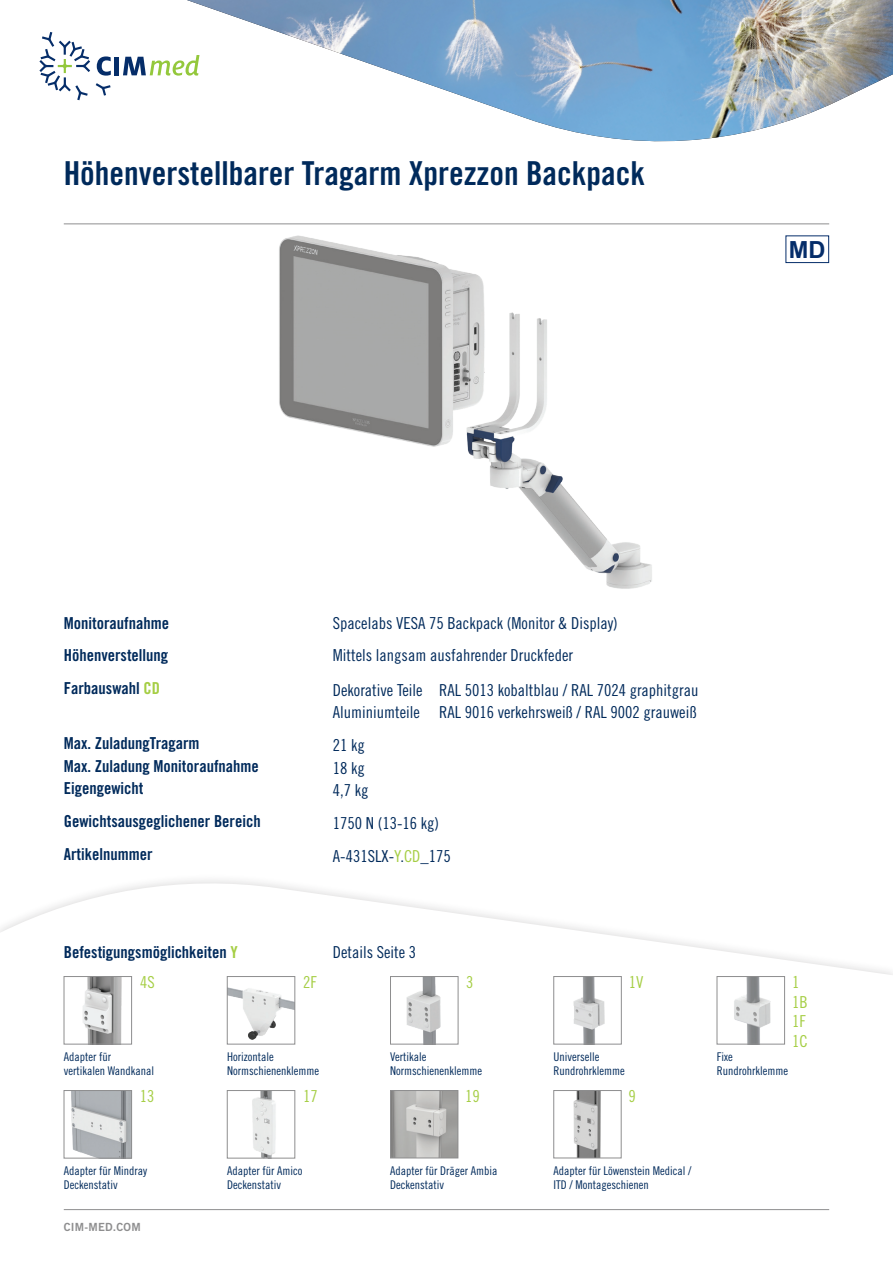
<style>
.page{position:relative;width:893px;height:1263px;background:#fff}
.page>*{position:absolute;margin:0;border:0;box-sizing:border-box;transform-origin:0 0}
.t1{font:33px "Trade Gothic LT Std Bd Cn 20";color:#002a5b}
.t2{font:700 23.7px "Arial";color:#052d69}
.t3{font:16.5px/22.5px "Trade Gothic LT Std Cn 18";color:#002a5b}
.t4{font:16.5px/32.7px "Trade Gothic LT Std Bd Cn 20";color:#002a5b}
.t5{font:16.5px/19.5px "Trade Gothic LT Std Cn 18";color:#a5ce44}
.t6{font:12px/13.2px "Trade Gothic LT Std Cn 18";color:#002a5b}
.t7{font:11.25px "Trade Gothic LT Std Bd 2";letter-spacing:.02em;color:#8e8e8f}
.s1{color:#a5ce44}
</style>
<div class="page">
<img style="left:187px;top:0;width:706px;height:142px">
<hr style="left:64px;top:224px;width:765px;height:1px;background:#8e8e8f">
<svg style="left:96px;top:83px;width:15px;height:13px"></svg>
<svg style="left:97px;top:56px;width:14px;height:20px"></svg>
<div style="left:114px;top:57px;width:5px;height:18px;background:#052d69"></div>
<svg style="left:123px;top:55px;width:76px;height:21px"></svg>
<svg style="left:39px;top:32px;width:51px;height:68px"></svg>
<svg style="left:0;top:880px;width:893px;height:331px"></svg>
<img style="left:719px;top:978px;width:64px;height:64px">
<div style="left:717px;top:976px;width:68px;height:68px;border:1px solid #8e8e8f"></div>
<img style="left:392px;top:978px;width:64px;height:64px">
<div style="left:390px;top:976px;width:68px;height:68px;border:1px solid #8e8e8f"></div>
<img style="left:229px;top:978px;width:64px;height:64px">
<div style="left:227px;top:976px;width:68px;height:68px;border:1px solid #8e8e8f"></div>
<hr style="left:64px;top:1209px;width:765px;height:1px;background:#8e8e8f">
<img style="left:229px;top:1092px;width:64px;height:64px">
<div style="left:227px;top:1090px;width:68px;height:68px;border:1px solid #8e8e8f"></div>
<img style="left:66px;top:1092px;width:64px;height:64px">
<div style="left:64px;top:1090px;width:68px;height:68px;border:1px solid #8e8e8f"></div>
<img style="left:555px;top:978px;width:65px;height:64px">
<div style="left:553px;top:976px;width:69px;height:68px;border:1px solid #8e8e8f"></div>
<img style="left:66px;top:978px;width:64px;height:64px">
<div style="left:64px;top:976px;width:68px;height:68px;border:1px solid #8e8e8f"></div>
<img style="left:555px;top:1092px;width:64px;height:64px">
<div style="left:553px;top:1090px;width:68px;height:68px;border:1px solid #8e8e8f"></div>
<img style="left:392px;top:1092px;width:64px;height:64px">
<div style="left:390px;top:1090px;width:68px;height:68px;border:1px solid #8e8e8f"></div>
<img style="left:279px;top:235px;width:373px;height:354px">
<div style="left:785px;top:235px;width:44px;height:28px;border:1px solid #052d69"></div>
<h1 class="t1" style="left:64px;top:154px;width:583px">Höhenverstellbarer Tragarm Xprezzon Backpack</h1>
<h2 class="t2" style="left:789px;top:233px;width:38px">MD</h2>
<h3 class="t4" style="left:64px;top:606px;width:107px;text-align:justify">Monitoraufnahme Höhenverstellung Farbauswahl <span class="s1">CD</span></h3>
<h3 class="t4" style="left:64px;top:732px;width:197px;line-height:22.5px">Max. ZuladungTragarm<br>Max. Zuladung Monitoraufnahme<br>Eigengewicht</h3>
<h3 class="t4" style="left:64px;top:804px;width:198px">Gewichtsausgeglichener Bereich<br>Artikelnummer</h3>
<h3 class="t3" style="left:333px;top:606px;width:286px;line-height:32.7px">Spacelabs VESA 75 Backpack (Monitor &amp; Display)<br>Mittels langsam ausfahrender Druckfeder</h3>
<h3 class="t3" style="left:333px;top:678px;width:367px">Dekorative Teile RAL 5013 kobaltblau / RAL 7024 graphitgrau<br>Aluminiumteile RAL 9016 verkehrsweiß / RAL 9002 grauweiß</h3>
<h3 class="t3" style="left:333px;top:734px;width:37px">21 kg<br>18 kg<br>4,7 kg</h3>
<h3 class="t3" style="left:333px;top:806px;width:119px;line-height:32.7px">1750 N (13-16 kg)<br>A-431SLX-<span class="s1">Y</span>.<span class="s1">CD</span>_175</h3>
<h3 class="t4" style="left:64px;top:935px;width:176px">Befestigungsmöglichkeiten <span class="s1">Y</span></h3>
<h3 class="t3" style="left:333px;top:940px;width:85px">Details Seite 3</h3>
<h3 class="t5" style="left:140px;top:972px;width:16px">4S</h3>
<h3 class="t5" style="left:303px;top:972px;width:15px">2F</h3>
<h3 class="t5" style="left:466px;top:972px;width:9px">3</h3>
<h3 class="t5" style="left:629px;top:972px;width:16px">1V</h3>
<h3 class="t5" style="left:792px;top:972px;width:17px">1<br>1B<br>1F<br>1C</h3>
<p class="t6" style="left:64px;top:1050px;width:92px">Adapter für vertikalen Wandkanal</p>
<p class="t6" style="left:227px;top:1050px;width:94px">Horizontale<br>Normschienenklemme</p>
<p class="t6" style="left:390px;top:1050px;width:94px">Vertikale<br>Normschienenklemme</p>
<p class="t6" style="left:553px;top:1050px;width:73px">Universelle<br>Rundrohrklemme</p>
<p class="t6" style="left:717px;top:1050px;width:73px">Fixe<br>Rundrohrklemme</p>
<h3 class="t5" style="left:140px;top:1086px;width:16px">13</h3>
<h3 class="t5" style="left:303px;top:1086px;width:16px">17</h3>
<h3 class="t5" style="left:465px;top:1086px;width:16px">19</h3>
<h3 class="t5" style="left:628px;top:1086px;width:9px">9</h3>
<p class="t6" style="left:64px;top:1164px;width:85px">Adapter für Mindray<br>Deckenstativ</p>
<p class="t6" style="left:227px;top:1164px;width:77px">Adapter für Amico<br>Deckenstativ</p>
<p class="t6" style="left:390px;top:1164px;width:109px">Adapter für Dräger Ambia<br>Deckenstativ</p>
<p class="t6" style="left:553px;top:1164px;width:139px">Adapter für Löwenstein Medical /<br>ITD / Montageschienen</p>
<p class="t7" style="left:64px;top:1220px;width:78px">CIM-MED.COM</p>
</div>
